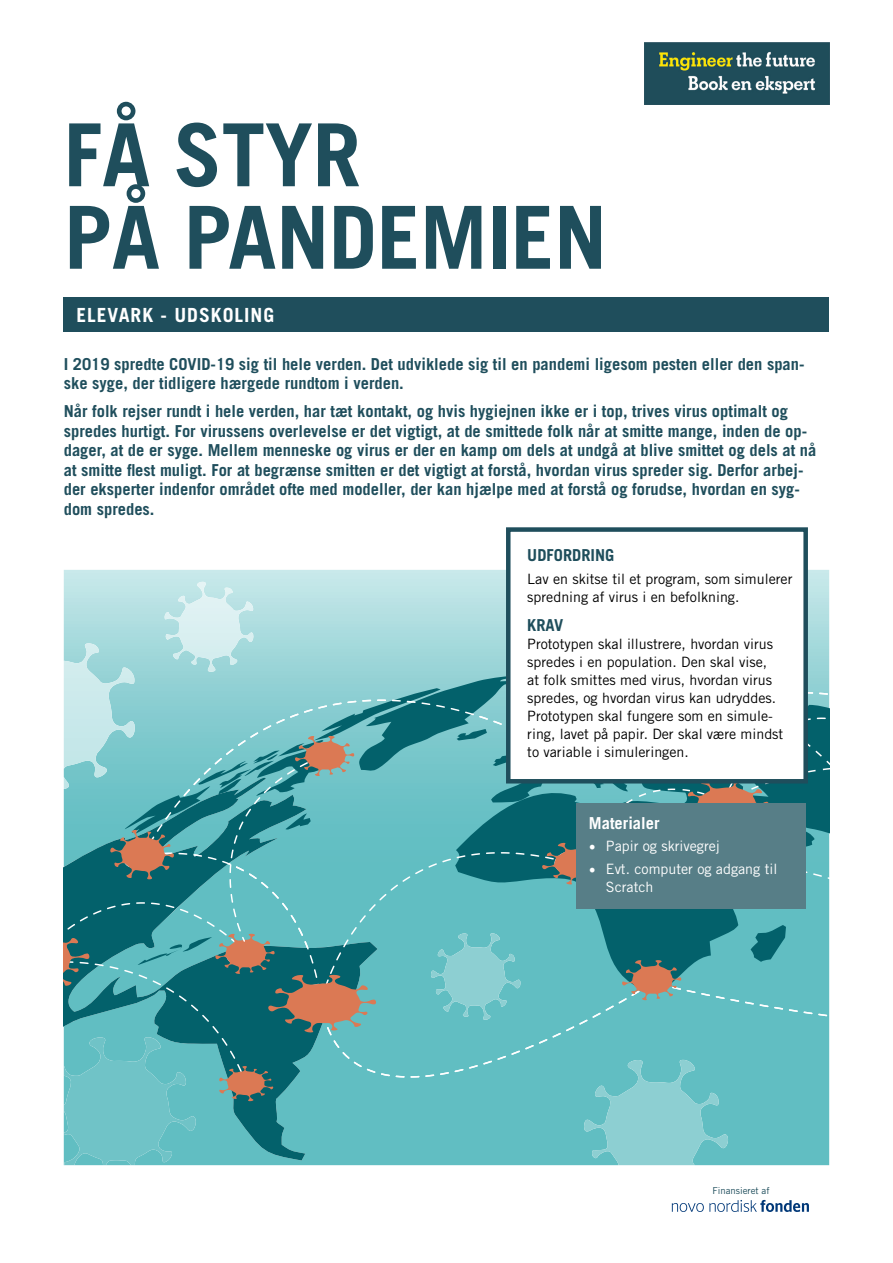
<style>
.page{position:relative;width:893px;height:1263px;background:#fff}
.page>*{position:absolute;margin:0;border:0;box-sizing:border-box;transform-origin:0 0}
.t1{font:700 87px/82.5px "Trade Gothic";letter-spacing:-.005em;color:#1f4e5c}
.t2{font:700 19.5px "Trade Gothic";letter-spacing:.05em;color:#fff}
.t3{font:700 16.5px/19.5px "Trade Gothic";color:#1f4e5c}
.t4{font:700 16.5px "Trade Gothic";color:#fff}
.t5{font:14.25px/18px "Trade Gothic";color:#000}
.t6{font:14.25px/18px "Trade Gothic";color:#fff}
.t7{font:9.6px "Trade Gothic";color:#1f4e5c}
.s1{font-family:"Minion Pro";font-size:18px}
</style>
<div class="page">
<div style="left:64px;top:298px;width:765px;height:34px;background:#1f4e5c"></div>
<div style="left:64px;top:570px;width:242px;height:12px;background:#c7e8ea"></div>
<svg style="left:64px;top:582px;width:765px;height:583px;background:#63b1b5"></svg>
<div style="left:506px;top:527px;width:302px;height:256px;background:#fff;border:4px solid #1f4e5c"></div>
<img style="left:644px;top:43px;width:186px;height:61px">
<svg style="left:672px;top:1200px;width:137px;height:12px"></svg>
<div style="left:576px;top:804px;width:230px;height:105px;background:#577e87"></div>
<h1 class="t1" style="left:64px;top:113px;width:545px">FÅ STYR<br>PÅ PANDEMIEN</h1>
<p class="t2" style="left:77px;top:303px;width:199px">ELEVARK - UDSKOLING</p>
<p class="t3" style="left:64px;top:354px;width:742px">I 2019 spredte COVID-19 sig til hele verden. Det udviklede sig til en pandemi ligesom pesten eller den span&shy;ske syge, der tidligere hærgede rundtom i verden.</p>
<p class="t3" style="left:64px;top:402px;width:754px">Når folk rejser rundt i hele verden, har tæt kontakt, og hvis hygiejnen ikke er i top, trives virus optimalt og spredes hurtigt. For virussens overlevelse er det vigtigt, at de smittede folk når at smitte mange, inden de op&shy;dager, at de er syge. Mellem menneske og virus er der en kamp om dels at undgå at blive smittet og dels at nå at smitte flest muligt. For at begrænse smitten er det vigtigt at forstå, hvordan virus spreder sig. Derfor arbej&shy;der eksperter indenfor området ofte med modeller, der kan hjælpe med at forstå og forudse, hvordan en syg&shy;dom spredes.</p>
<p class="t3" style="left:527px;top:545px;width:89px">UDFORDRING</p>
<p class="t5" style="left:527px;top:569px;width:267px">Lav en skitse til et program, som simulerer spredning af virus i en befolkning.</p>
<p class="t3" style="left:527px;top:615px;width:38px">KRAV</p>
<p class="t5" style="left:527px;top:635px;width:258px">Prototypen skal illustrere, hvordan virus spredes i en population. Den skal vise,<br>at folk smittes med virus, hvordan virus spredes, og hvordan virus kan udryddes.<br>Prototypen skal fungere som en simule&shy;ring, lavet på papir. Der skal være mindst to variable i simuleringen.</p>
<p class="t4" style="left:589px;top:813px;width:72px">Materialer</p>
<p class="t6" style="left:589px;top:837px;width:132px"><span class="s1">•</span> Papir og skrivegrej</p>
<p class="t6" style="left:606px;top:859px;width:173px;text-indent:-17px"><span class="s1">•</span> Evt. computer og adgang til<br>Scratch</p>
<p class="t7" style="left:712px;top:1185px;width:59px">Finansieret af</p>
</div>
